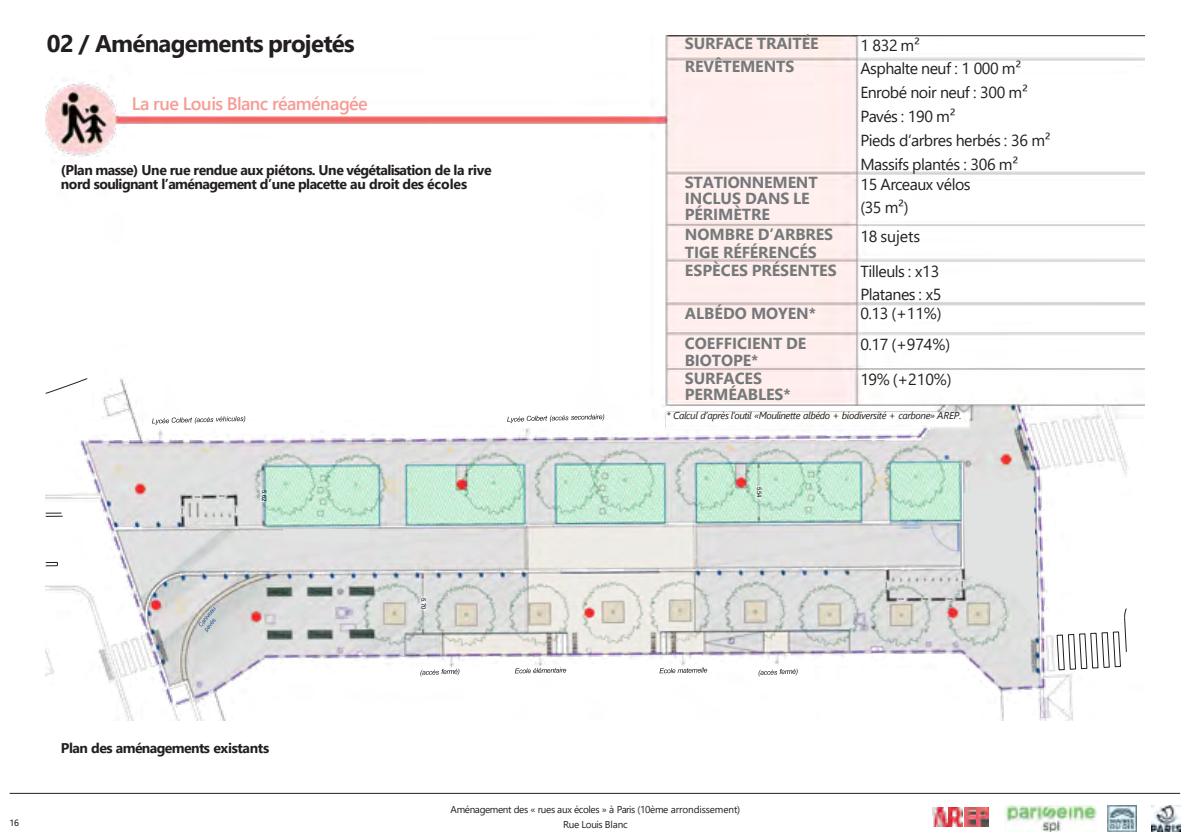
<style>
.page{position:relative;width:1191px;height:840px;background:#fff}
.page>*{position:absolute;margin:0;border:0;box-sizing:border-box;transform-origin:0 0}
.t1{font:700 24px "Segoe UI";letter-spacing:-.03em;color:#231f20}
.t2{font:600 18px "Segoe UI";letter-spacing:-.03em;color:#f69c95}
.t3{font:16px/23.8px "Segoe UI";letter-spacing:-.03em;color:#231f20}
.t4{font:700 16px/17.8px "Segoe UI";letter-spacing:-.005em;color:#75797a}
.t5{font:16px "Segoe UI";letter-spacing:-.01em;color:#231f20}
.t6{font:700 14px/14px "Segoe UI";letter-spacing:-.035em;color:#231f20}
.t7{font:10px "Segoe UI";letter-spacing:-.035em;color:#231f20}
.t8{font:italic 10px "Segoe UI";letter-spacing:-.04em;color:#231f20}
.t9{font:9px "Segoe UI";color:#000}
.t10{font:6px "Arial";color:#000}
.t11{font:3.4px "Arial";color:#000}
</style>
<div class="page">
<hr style="left:10px;top:792px;width:1170px;height:1px;background:#231f20">
<img style="left:964px;top:807px;width:24px;height:18px">
<img style="left:932px;top:807px;width:15px;height:18px">
<img style="left:949px;top:807px;width:13px;height:18px">
<img style="left:1005px;top:805px;width:91px;height:25px">
<img style="left:1151px;top:805px;width:29px;height:25px">
<img style="left:1107px;top:805px;width:29px;height:25px">
<img style="left:46px;top:35px;width:1098px;height:685px">
<svg style="left:507px;top:414px;width:97px;height:9px"></svg>
<svg style="left:152px;top:415px;width:93px;height:9px"></svg>
<svg style="left:420px;top:668px;width:39px;height:8px"></svg>
<svg style="left:758px;top:668px;width:39px;height:8px"></svg>
<svg style="left:515px;top:667px;width:51px;height:6px"></svg>
<svg style="left:659px;top:667px;width:48px;height:6px"></svg>
<svg style="left:1056px;top:608px;width:70px;height:61px"></svg>
<svg style="left:199px;top:606px;width:17px;height:26px"></svg>
<svg style="left:963px;top:475px;width:75px;height:150px;background:#dcdddc"></svg>
<div style="left:284px;top:529px;width:85px;height:12px;background:#e1e2e2"></div>
<h1 class="t1" style="left:47px;top:21px;width:309px">02 / Aménagements projetés</h1>
<p class="t2" style="left:132px;top:86px;width:237px">La rue Louis Blanc réaménagée</p>
<p class="t6" style="left:61px;top:162px;width:432px">(Plan masse) Une rue rendue aux piétons. Une végétalisation de la rive nord soulignant l’aménagement d’une placette au droit des écoles</p>
<p class="t11" style="left:195px;top:494px;width:7px">===</p>
<p class="t11" style="left:219px;top:493px;width:7px">===</p>
<p class="t11" style="left:180px;top:513px;width:7px;rotate:-90deg">===</p>
<p class="t11" style="left:233px;top:512px;width:7px;rotate:-90deg">===</p>
<p class="t10" style="left:268px;top:490px;width:13px;rotate:90deg">5.62</p>
<p class="t6" style="left:61px;top:739px;width:210px">Plan des aménagements existants</p>
<p class="t10" style="left:428px;top:597px;width:13px;rotate:90deg">5.70</p>
<p class="t4" style="left:685px;top:30px;width:135px;line-height:23.4px">SURFACE TRAITÉE<br>REVÊTEMENTS</p>
<p class="t4" style="left:685px;top:173px;width:134px;line-height:16px">STATIONNEMENT<br>INCLUS DANS LE<br>PÉRIMÈTRE</p>
<p class="t4" style="left:685px;top:224px;width:153px">NOMBRE D’ARBRES<br>TIGE RÉFÉRENCÉS<br>ESPÈCES PRÉSENTES</p>
<p class="t4" style="left:685px;top:296px;width:133px;line-height:29.8px">ALBÉDO MOYEN*<br>COEFFICIENT DE</p>
<p class="t4" style="left:685px;top:350px;width:79px">BIOTOPE*<br>SURFACES</p>
<p class="t4" style="left:685px;top:384px;width:107px">PERMÉABLES*</p>
<p class="t3" style="left:860px;top:32px;width:192px">1 832 m²<br>Asphalte neuf : 1 000 m²<br>Enrobé noir neuf : 300 m²<br>Pavés : 190 m²<br>Pieds d’arbres herbés : 36 m²<br>Massifs plantés : 306 m²</p>
<p class="t3" style="left:860px;top:171px;width:112px;line-height:23.2px">15 Arceaux vélos (35 m²)</p>
<p class="t5" style="left:860px;top:220px;width:61px">18 sujets</p>
<p class="t3" style="left:860px;top:258px;width:82px;line-height:23.2px">Tilleuls : x13<br>Platanes : x5</p>
<p class="t3" style="left:860px;top:297px;width:91px;line-height:30.2px">0.13 (+11%)<br>0.17 (+974%)</p>
<p class="t3" style="left:860px;top:365px;width:93px">19% (+210%)</p>
<p class="t8" style="left:666px;top:405px;width:297px">* Calcul d’après l’outil «Moulinette albédo + biodiversité + carbone» AREP.</p>
<p class="t10" style="left:763px;top:486px;width:13px;rotate:90deg">5.54</p>
<p class="t11" style="left:884px;top:587px;width:7px;rotate:-90deg">===</p>
<p class="t11" style="left:960px;top:586px;width:7px;rotate:-90deg">===</p>
<p class="t11" style="left:898px;top:596px;width:7px">===</p>
<p class="t11" style="left:923px;top:596px;width:7px">===</p>
<p class="t11" style="left:947px;top:596px;width:7px">===</p>
<p class="t7" style="left:450px;top:799px;width:291px">Aménagement des « rues aux écoles » à Paris (10ème arrondissement)</p>
<p class="t9" style="left:10px;top:813px;width:11px">16</p>
<p class="t7" style="left:563px;top:814px;width:66px">Rue Louis Blanc</p>
</div>
